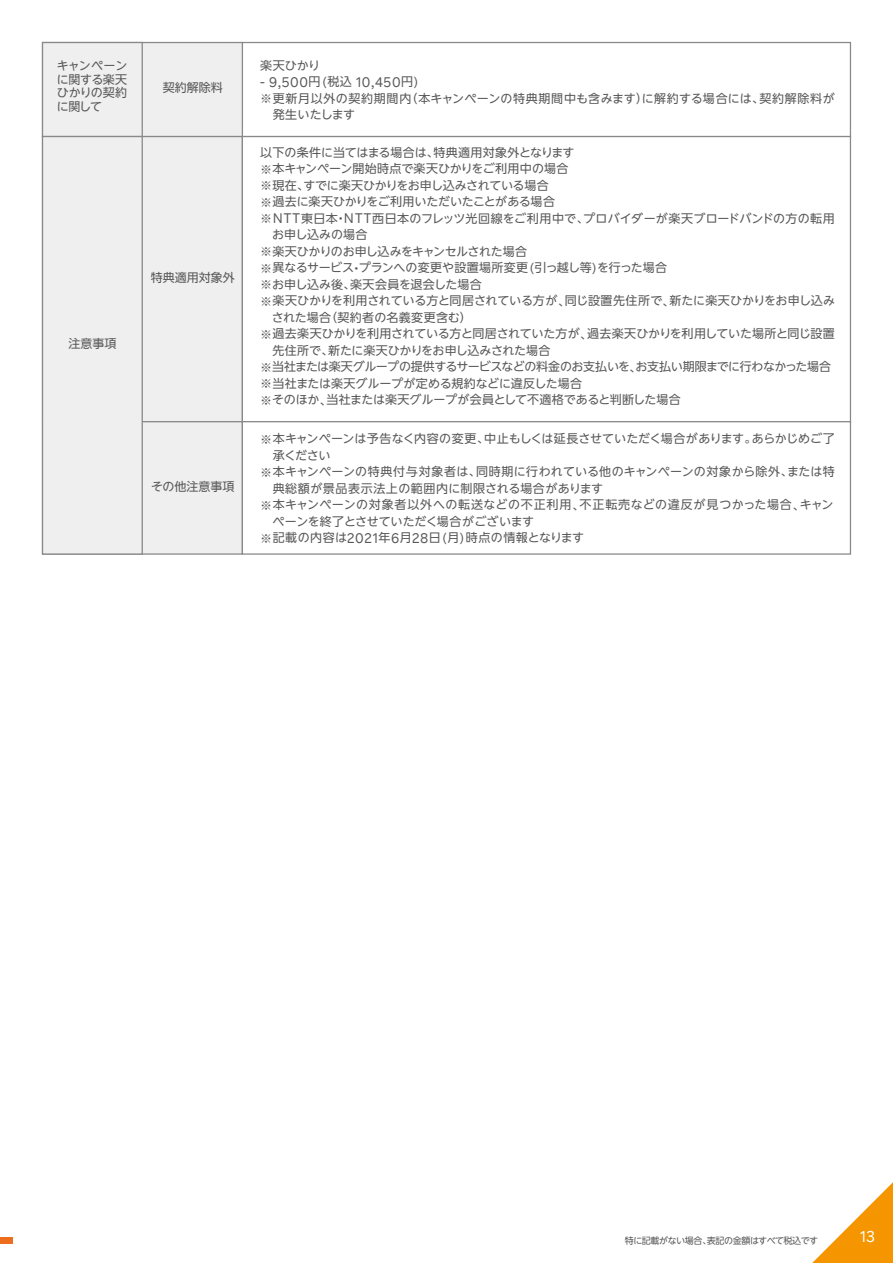
<style>
.page{position:relative;width:893px;height:1263px;background:#fff}
.page>*{position:absolute;margin:0;border:0;box-sizing:border-box;transform-origin:0 0}
.t1{font:15.9px "Rakuten Sans";color:#fff}
.t2{font:14.1px "Rakuten Sans";letter-spacing:.04em;color:#595757}
.t3{font:12px/16.5px "UD Shin Go NT Pro";color:#595757;text-align:justify}
.t4{font:12px/16.5px "UD Shin Go NT Pro";letter-spacing:.025em;color:#595757}
.t5{font:12px/16.5px "UD Shin Go NT Pro";letter-spacing:.04em;color:#595757}
.t6{font:9px "UD Shin Go NT Pro";letter-spacing:-.05em;color:#595757}
.s1{font-family:"UD Shin Go NT Pro";font-size:12px}
.s2{font-family:"Rakuten Sans";font-size:14.1px}
</style>
<div class="page">
<div style="left:242px;top:42px;width:609px;height:95px;background:#fff;border:1px solid #898989"></div>
<div style="left:42px;top:42px;width:201px;height:95px;background:#efefef;border:1px solid #898989"></div>
<div style="left:42px;top:42px;width:101px;height:95px;background:#efefef;border:1px solid #898989"></div>
<div style="left:42px;top:136px;width:201px;height:286px;background:#efefef;border:1px solid #898989"></div>
<div style="left:242px;top:136px;width:609px;height:286px;background:#fff;border:1px solid #898989"></div>
<div style="left:42px;top:421px;width:201px;height:134px;background:#efefef;border:1px solid #898989"></div>
<div style="left:242px;top:421px;width:609px;height:134px;background:#fff;border:1px solid #898989"></div>
<div style="left:42px;top:136px;width:101px;height:419px;background:#efefef;border:1px solid #898989"></div>
<svg style="left:812px;top:1182px;width:81px;height:81px"></svg>
<div style="left:0;top:1237px;width:13px;height:7px;background:#ed6d1f"></div>
<p class="t3" style="left:57px;top:59px;width:72px;line-height:13.5px">キャンペーンに関する楽天ひかりの契約に関して</p>
<p class="t3" style="left:260px;top:57px;width:62px">楽天ひかり</p>
<p class="t2" style="left:260px;top:74px;width:167px">- 9,500<span class="s1">円（税込</span> 10,450<span class="s1">円）</span></p>
<p class="t5" style="left:260px;top:90px;width:576px">※更新月以外の契約期間内（本キャンペーンの特典期間中も含みます）に解約する場合には、契約解除料が　発生いたします</p>
<p class="t3" style="left:163px;top:79px;width:61px">契約解除料</p>
<p class="t3" style="left:68px;top:335px;width:49px">注意事項</p>
<p class="t3" style="left:151px;top:269px;width:85px">特典適用対象外</p>
<p class="t3" style="left:151px;top:478px;width:85px">その他注意事項</p>
<p class="t3" style="left:260px;top:144px;width:577px;text-align:left">以下の条件に当てはまる場合は、特典適用対象外となります<br>※本キャンペーン開始時点で楽天ひかりをご利用中の場合<br>※現在、すでに楽天ひかりをお申し込みされている場合<br>※過去に楽天ひかりをご利用いただいたことがある場合<br>※<span class="s2">NTT</span>東日本・<span class="s2">NTT</span>西日本のフレッツ光回線をご利用中で、プロバイダーが楽天ブロードバンドの方の転用　お申し込みの場合<br>※楽天ひかりのお申し込みをキャンセルされた場合<br>※異なるサービス・プランへの変更や設置場所変更（引っ越し等）を行った場合<br>※お申し込み後、楽天会員を退会した場合<br>※楽天ひかりを利用されている方と同居されている方が、同じ設置先住所で、新たに楽天ひかりをお申し込み　された場合（契約者の名義変更含む）<br>※過去楽天ひかりを利用されている方と同居されていた方が、過去楽天ひかりを利用していた場所と同じ設置　先住所で、新たに楽天ひかりをお申し込みされた場合<br>※当社または楽天グループの提供するサービスなどの料金のお支払いを、お支払い期限までに行わなかった場合※当社または楽天グループが定める規約などに違反した場合<br>※そのほか、当社または楽天グループが会員として不適格であると判断した場合</p>
<p class="t4" style="left:260px;top:430px;width:576px">※本キャンペーンは予告なく内容の変更、中止もしくは延長させていただく場合があります。あらかじめご了　承ください<br>※本キャンペーンの特典付与対象者は、同時期に行われている他のキャンペーンの対象から除外、または特　典総額が景品表示法上の範囲内に制限される場合があります<br>※本キャンペーンの対象者以外への転送などの不正利用、不正転売などの違反が見つかった場合、キャン　ペーンを終了とさせていただく場合がございます<br>※記載の内容は<span class="s2">2021</span>年<span class="s2">6</span>月<span class="s2">28</span>日（月）時点の情報となります</p>
<p class="t6" style="left:625px;top:1233px;width:195px">特に記載がない場合、表記の金額はすべて税込です</p>
<h1 class="t1" style="left:860px;top:1228px;width:16px">13</h1>
</div>
